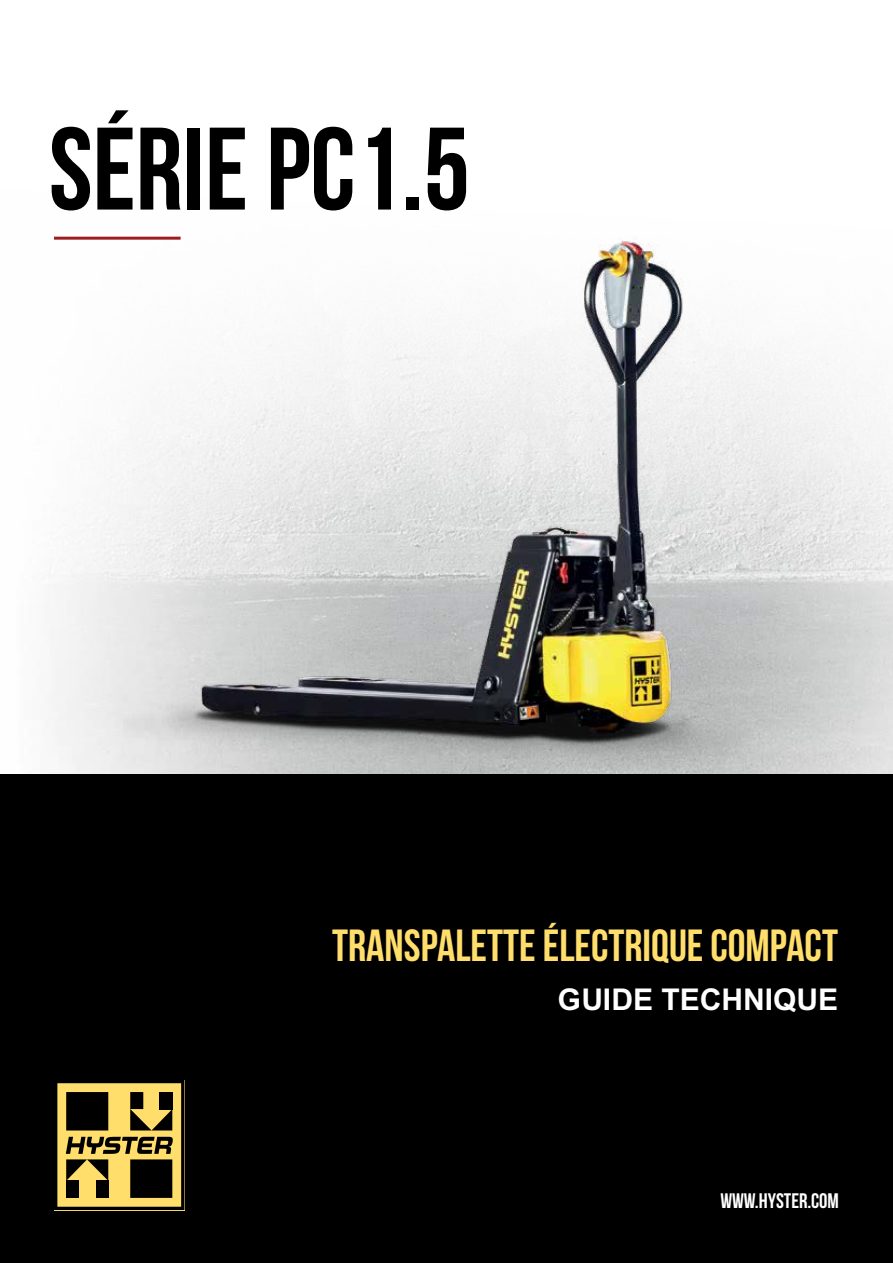
<style>
.page{position:relative;width:893px;height:1263px;background:#fff}
.page>*{position:absolute;margin:0;border:0;box-sizing:border-box;transform-origin:0 0}
.t1{font:117px "Bebas Neue";color:#000}
.t2{font:45px "Bebas Neue";color:#ffde6c}
.t3{font:700 30px "Arial MT Std";color:#fff}
.t4{font:21px "Bebas Neue";color:#fff}
</style>
<div class="page">
<img style="left:48px;top:236px;width:845px;height:538px">
<div style="left:0;top:774px;width:893px;height:489px;background:#000"></div>
<img style="left:54px;top:237px;width:747px;height:537px">
<svg style="left:57px;top:1083px;width:125px;height:124px"></svg>
<div style="left:66px;top:1092px;width:42px;height:38px;background:#000"></div>
<h1 class="t1" style="left:49px;top:105px;width:422px">SÉRIE PC1.5</h1>
<p class="t2" style="left:332px;top:921px;width:507px">TRANSPALETTE ÉLECTRIQUE COMPACT</p>
<p class="t3" style="left:558px;top:982px;width:282px">GUIDE TECHNIQUE</p>
<p class="t4" style="left:720px;top:1189px;width:120px">WWW.HYSTER.COM</p>
</div>
